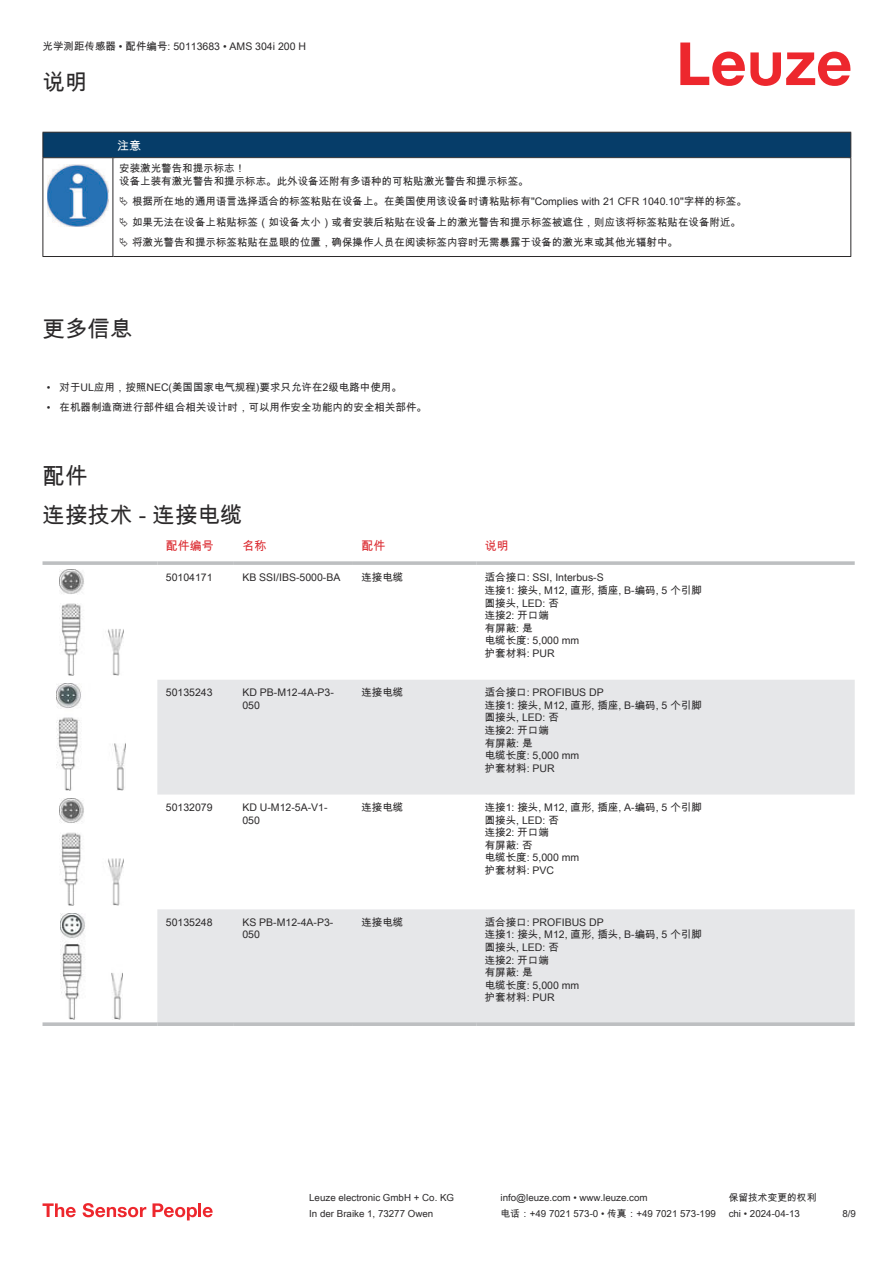
<style>
.page{position:relative;width:893px;height:1263px;background:#fff}
.page>*{position:absolute;margin:0;border:0;box-sizing:border-box;transform-origin:0 0}
.t1{font:22.5px/38.7px "Arial Unicode MS";color:#2b292a}
.t2{font:12px "Arial Unicode MS";color:#db2a30}
.t3{font:12px "Arial Unicode MS";color:#fff}
.t4{font:10.5px/12.6px "Arial Unicode MS";color:#2b292a}
.t5{font:9.75px "Arial Unicode MS";color:#2b292a}
</style>
<div class="page">
<svg style="left:680px;top:43px;width:170px;height:43px"></svg>
<svg style="left:157px;top:680px;width:698px;height:342px;fill:#e6e7e9"></svg>
<svg style="left:43px;top:561px;width:114px;height:4px"></svg>
<svg style="left:157px;top:561px;width:77px;height:4px"></svg>
<svg style="left:234px;top:561px;width:119px;height:4px"></svg>
<svg style="left:353px;top:561px;width:123px;height:4px"></svg>
<svg style="left:476px;top:561px;width:379px;height:4px;background:#c3c5c7"></svg>
<svg style="left:43px;top:1022px;width:114px;height:4px"></svg>
<svg style="left:157px;top:1022px;width:77px;height:4px"></svg>
<svg style="left:234px;top:1022px;width:119px;height:4px"></svg>
<svg style="left:353px;top:1022px;width:123px;height:4px"></svg>
<svg style="left:476px;top:1022px;width:379px;height:4px;background:#c1c3c5"></svg>
<img style="left:59px;top:569px;width:65px;height:106px">
<img style="left:57px;top:684px;width:69px;height:106px">
<img style="left:59px;top:799px;width:65px;height:106px">
<img style="left:60px;top:914px;width:63px;height:106px">
<svg style="left:43px;top:1203px;width:33px;height:14px"></svg>
<svg style="left:83px;top:1203px;width:63px;height:14px"></svg>
<svg style="left:153px;top:1203px;width:44px;height:17px"></svg>
<hr style="left:198px;top:1203px;width:3px;height:14px;background:#ed272d">
<svg style="left:203px;top:1207px;width:10px;height:10px"></svg>
<svg style="left:44px;top:158px;width:806px;height:98px"></svg>
<div style="left:43px;top:132px;width:808px;height:26px;background:#063d69"></div>
<hr style="left:113px;top:157px;width:738px;height:1px;background:#2b292a">
<hr style="left:43px;top:158px;width:1px;height:94px;background:#2b292a">
<hr style="left:113px;top:158px;width:1px;height:94px;background:#2b292a">
<hr style="left:850px;top:158px;width:1px;height:94px;background:#2b292a">
<hr style="left:43px;top:256px;width:70px;height:1px;background:#2b292a">
<hr style="left:113px;top:256px;width:738px;height:1px;background:#2b292a">
<img style="left:47px;top:164px;width:61px;height:63px">
<svg style="left:115px;top:159px;width:734px;height:93px"></svg>
<svg style="left:120px;top:197px;width:8px;height:9px"></svg>
<svg style="left:120px;top:217px;width:8px;height:10px"></svg>
<svg style="left:120px;top:238px;width:8px;height:9px"></svg>
<p class="t4" style="left:43px;top:40px;width:265px">光学测距传感器 • 配件编号: 50113683 • AMS 304i 200 H</p>
<h1 class="t1" style="left:43px;top:62px;width:46px">说明</h1>
<p class="t3" style="left:117px;top:137px;width:25px">注意</p>
<p class="t4" style="left:119px;top:162px;width:411px">安装激光警告和提示标志！<br>设备上装有激光警告和提示标志。此外设备还附有多语种的可粘贴激光警告和提示标签。</p>
<p class="t4" style="left:132px;top:191px;width:616px;line-height:20.2px">根据所在地的通用语言选择适合的标签粘贴在设备上。在美国使用该设备时请粘贴标有"Complies with 21 CFR 1040.10"字样的标签。如果无法在设备上粘贴标签（如设备太小）或者安装后粘贴在设备上的激光警告和提示标签被遮住，则应该将标签粘贴在设备附近。将激光警告和提示标签粘贴在显眼的位置，确保操作人员在阅读标签内容时无需暴露于设备的激光束或其他光辐射中。</p>
<h1 class="t1" style="left:43px;top:309px;width:91px">更多信息</h1>
<p class="t4" style="left:47px;top:381px;width:357px">• 对于UL应用，按照NEC(美国国家电气规程)要求只允许在2级电路中使用。</p>
<p class="t4" style="left:47px;top:401px;width:382px">• 在机器制造商进行部件组合相关设计时，可以用作安全功能内的安全相关部件。</p>
<h1 class="t1" style="left:43px;top:456px;width:202px">配件<br>连接技术 - 连接电缆</h1>
<p class="t2" style="left:166px;top:537px;width:49px">配件编号</p>
<p class="t2" style="left:242px;top:537px;width:25px">名称</p>
<p class="t2" style="left:361px;top:537px;width:25px">配件</p>
<p class="t2" style="left:485px;top:537px;width:25px">说明</p>
<p class="t4" style="left:166px;top:571px;width:48px">50104171</p>
<p class="t4" style="left:242px;top:571px;width:100px">KB SSI/IBS-5000-BA</p>
<p class="t4" style="left:361px;top:571px;width:43px">连接电缆</p>
<p class="t4" style="left:485px;top:571px;width:219px">适合接口: SSI, Interbus-S<br>连接1: 接头, M12, 直形, 插座, B-编码, 5 个引脚圆接头, LED: 否<br>连接2: 开口端<br>有屏蔽: 是<br>电缆长度: 5,000 mm<br>护套材料: PUR</p>
<p class="t4" style="left:166px;top:686px;width:48px">50135243</p>
<p class="t4" style="left:242px;top:686px;width:93px">KD PB-M12-4A-P3-<br>050</p>
<p class="t4" style="left:361px;top:686px;width:43px">连接电缆</p>
<p class="t4" style="left:485px;top:686px;width:219px">适合接口: PROFIBUS DP<br>连接1: 接头, M12, 直形, 插座, B-编码, 5 个引脚圆接头, LED: 否<br>连接2: 开口端<br>有屏蔽: 是<br>电缆长度: 5,000 mm<br>护套材料: PUR</p>
<p class="t4" style="left:166px;top:801px;width:48px">50132079</p>
<p class="t4" style="left:242px;top:801px;width:87px">KD U-M12-5A-V1-<br>050</p>
<p class="t4" style="left:361px;top:801px;width:43px">连接电缆</p>
<p class="t4" style="left:485px;top:801px;width:219px">连接1: 接头, M12, 直形, 插座, A-编码, 5 个引脚圆接头, LED: 否<br>连接2: 开口端<br>有屏蔽: 否<br>电缆长度: 5,000 mm<br>护套材料: PVC</p>
<p class="t4" style="left:166px;top:915px;width:48px">50135248</p>
<p class="t4" style="left:242px;top:915px;width:93px">KS PB-M12-4A-P3-<br>050</p>
<p class="t4" style="left:361px;top:915px;width:43px">连接电缆</p>
<p class="t4" style="left:485px;top:915px;width:219px">适合接口: PROFIBUS DP<br>连接1: 接头, M12, 直形, 插头, B-编码, 5 个引脚圆接头, LED: 否<br>连接2: 开口端<br>有屏蔽: 是<br>电缆长度: 5,000 mm<br>护套材料: PUR</p>
<p class="t5" style="left:309px;top:1191px;width:146px">Leuze electronic GmbH + Co. KG</p>
<p class="t5" style="left:501px;top:1191px;width:149px">info@leuze.com • www.leuze.com</p>
<p class="t5" style="left:729px;top:1191px;width:89px">保留技术变更的权利</p>
<p class="t5" style="left:309px;top:1206px;width:126px">In der Braike 1, 73277 Owen</p>
<p class="t5" style="left:501px;top:1206px;width:217px">电话：+49 7021 573-0 • 传真：+49 7021 573-199</p>
<p class="t5" style="left:729px;top:1206px;width:73px">chi • 2024-04-13</p>
<p class="t5" style="left:842px;top:1206px;width:15px">8/9</p>
</div>
